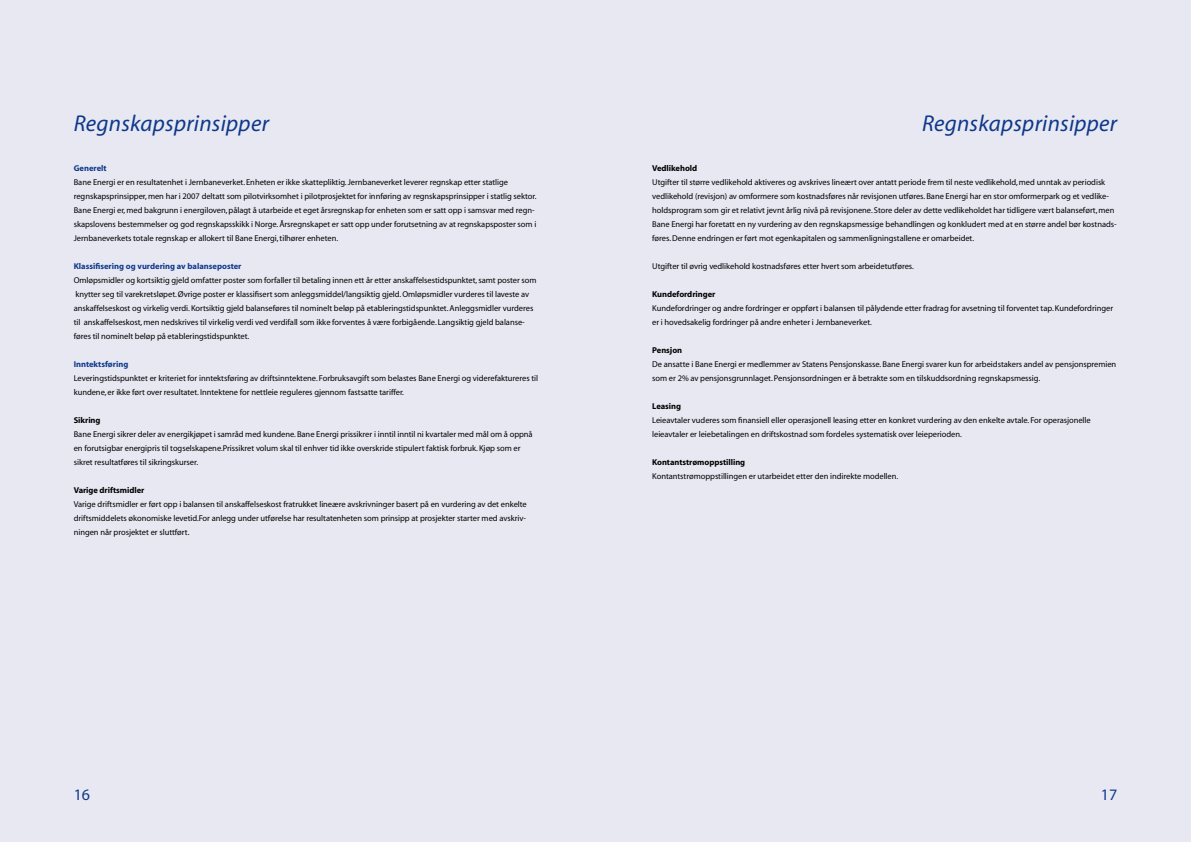
<style>
.page{position:relative;width:1191px;height:842px;background:#e8e8f3}
.page>*{position:absolute;margin:0;border:0;box-sizing:border-box;transform-origin:0 0}
.t1{font:italic 23px "Myriad";letter-spacing:.01em;color:#0e388a}
.t2{font:16px "Myriad";color:#0e388a}
.t3{font:8.5px/14px "Myriad";letter-spacing:-.005em;color:#000}
.t4{font:700 8.5px "Myriad";letter-spacing:-.005em;color:#000}
.t5{font:700 8.5px "Myriad";color:#0e388a}
</style>
<div class="page">
<h1 class="t1" style="left:74px;top:112px;width:197px">Regnskapsprinsipper</h1>
<p class="t5" style="left:74px;top:164px;width:34px">Generelt</p>
<p class="t3" style="left:74px;top:175px;width:464px">Bane Energi er en resultatenhet i Jernbaneverket. Enheten er ikke skattepliktig. Jernbaneverket leverer regnskap etter statlige regnskapsprinsipper, men har i 2007 deltatt som pilotvirksomhet i pilotprosjektet for innføring av regnskapsprinsipper i statlig sektor.<br>Bane Energi er, med bakgrunn i energiloven, pålagt å utarbeide et eget årsregnskap for enheten som er satt opp i samsvar med regn&shy;skapslovens bestemmelser og god regnskapsskikk i Norge. Årsregnskapet er satt opp under forutsetning av at regnskapsposter som i Jernbaneverkets totale regnskap er allokert til Bane Energi, tilhører enheten.</p>
<p class="t5" style="left:74px;top:262px;width:169px">Klassifisering og vurdering av balanseposter</p>
<p class="t3" style="left:74px;top:273px;width:464px">Omløpsmidler og kortsiktig gjeld omfatter poster som forfaller til betaling innen ett år etter anskaffelsestidspunktet, samt poster som knytter seg til varekretsløpet. Øvrige poster er klassifisert som anleggsmiddel/langsiktig gjeld. Omløpsmidler vurderes til laveste av anskaffelseskost og virkelig verdi. Kortsiktig gjeld balanseføres til nominelt beløp på etableringstidspunktet. Anleggsmidler vurderes til anskaffelseskost, men nedskrives til virkelig verdi ved verdifall som ikke forventes å være forbigående. Langsiktig gjeld balanse&shy;føres til nominelt beløp på etableringstidspunktet.</p>
<p class="t5" style="left:74px;top:360px;width:56px">Inntektsføring</p>
<p class="t3" style="left:74px;top:371px;width:466px">Leveringstidspunktet er kriteriet for inntektsføring av driftsinntektene. Forbruksavgift som belastes Bane Energi og viderefaktureres til kundene, er ikke ført over resultatet. Inntektene for nettleie reguleres gjennom fastsatte tariffer.</p>
<p class="t4" style="left:74px;top:416px;width:28px">Sikring</p>
<p class="t3" style="left:74px;top:427px;width:460px">Bane Energi sikrer deler av energikjøpet i samråd med kundene. Bane Energi prissikrer i inntil inntil ni kvartaler med mål om å oppnå en forutsigbar energipris til togselskapene.Prissikret volum skal til enhver tid ikke overskride stipulert faktisk forbruk. Kjøp som er sikret resultatføres til sikringskurser.</p>
<p class="t4" style="left:74px;top:486px;width:72px">Varige driftsmidler</p>
<p class="t3" style="left:74px;top:497px;width:455px">Varige driftsmidler er ført opp i balansen til anskaffelseskost fratrukket lineære avskrivninger basert på en vurdering av det enkelte driftsmiddelets økonomiske levetid.For anlegg under utførelse har resultatenheten som prinsipp at prosjekter starter med avskriv&shy;ningen når prosjektet er sluttført.</p>
<h1 class="t1" style="left:922px;top:112px;width:197px">Regnskapsprinsipper</h1>
<p class="t4" style="left:652px;top:164px;width:47px">Vedlikehold</p>
<p class="t3" style="left:652px;top:175px;width:466px">Utgifter til større vedlikehold aktiveres og avskrives lineært over antatt periode frem til neste vedlikehold, med unntak av periodisk vedlikehold (revisjon) av omformere som kostnadsføres når revisjonen utføres. Bane Energi har en stor omformerpark og et vedlike&shy;holdsprogram som gir et relativt jevnt årlig nivå på revisjonene. Store deler av dette vedlikeholdet har tidligere vært balanseført, men Bane Energi har foretatt en ny vurdering av den regnskapsmessige behandlingen og konkludert med at en større andel bør kostnads&shy;føres. Denne endringen er ført mot egenkapitalen og sammenligningstallene er omarbeidet.</p>
<p class="t3" style="left:652px;top:259px;width:263px">Utgifter til øvrig vedlikehold kostnadsføres etter hvert som arbeidetutføres.</p>
<p class="t4" style="left:652px;top:290px;width:65px">Kundefordringer</p>
<p class="t3" style="left:652px;top:301px;width:462px">Kundefordringer og andre fordringer er oppført i balansen til pålydende etter fradrag for avsetning til forventet tap. Kundefordringer er i hovedsakelig fordringer på andre enheter i Jernbaneverket.</p>
<p class="t4" style="left:652px;top:346px;width:31px">Pensjon</p>
<p class="t3" style="left:652px;top:357px;width:465px">De ansatte i Bane Energi er medlemmer av Statens Pensjonskasse. Bane Energi svarer kun for arbeidstakers andel av pensjonspremien som er 2% av pensjonsgrunnlaget. Pensjonsordningen er å betrakte som en tilskuddsordning regnskapsmessig.</p>
<p class="t4" style="left:652px;top:402px;width:30px">Leasing</p>
<p class="t3" style="left:652px;top:413px;width:440px">Leieavtaler vuderes som finansiell eller operasjonell leasing etter en konkret vurdering av den enkelte avtale. For operasjonelle leieavtaler er leiebetalingen en driftskostnad som fordeles systematisk over leieperioden.</p>
<p class="t4" style="left:652px;top:458px;width:95px">Kontantstrømoppstilling</p>
<p class="t3" style="left:652px;top:469px;width:247px">Kontantstrømoppstillingen er utarbeidet etter den indirekte modellen.</p>
<h2 class="t2" style="left:74px;top:787px;width:18px">16</h2>
<h2 class="t2" style="left:1100px;top:787px;width:18px">17</h2>
</div>
